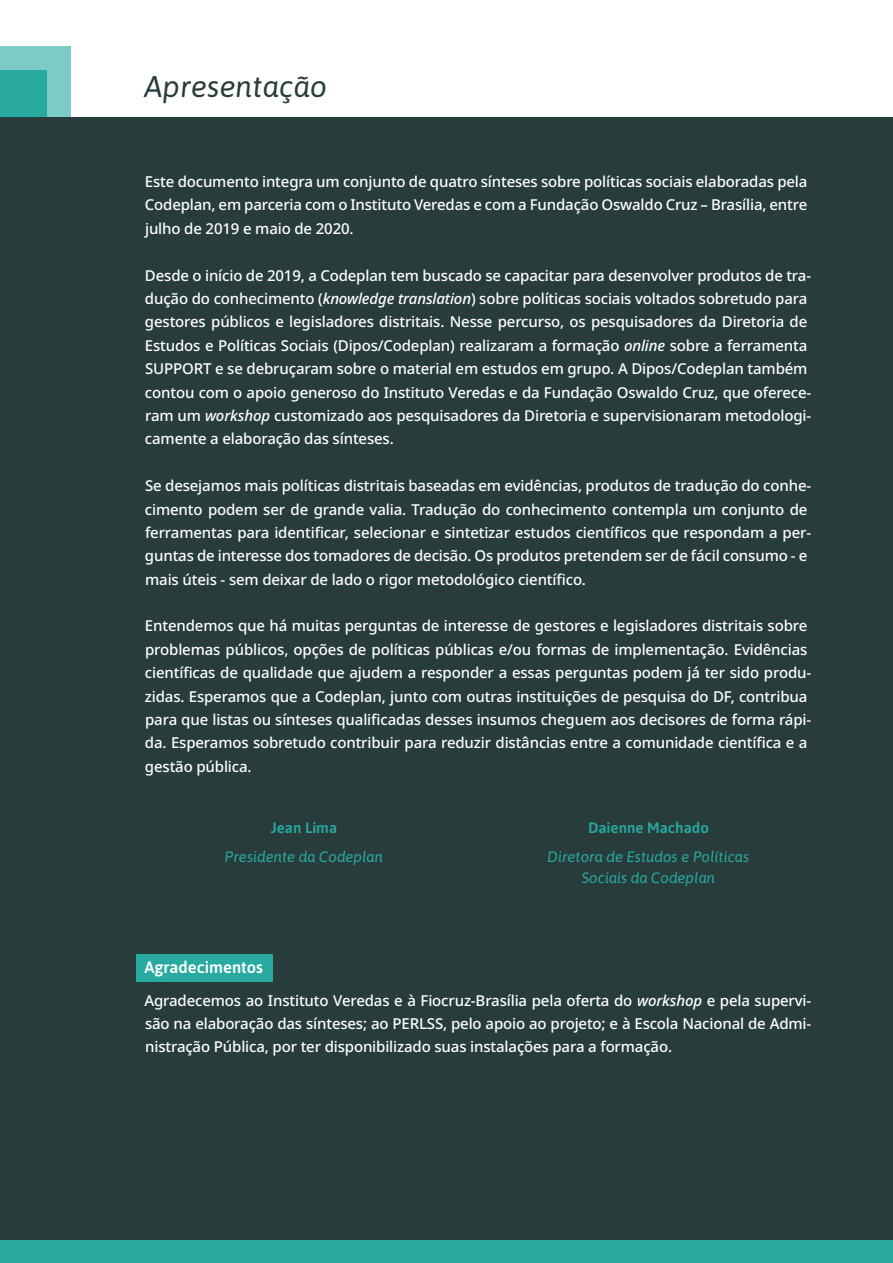
<style>
.page{position:relative;width:893px;height:1263px;background:#fff}
.page>*{position:absolute;margin:0;border:0;box-sizing:border-box;transform-origin:0 0}
.t1{font:italic 30px "Asap";color:#283c3c}
.t2{font:600 16.5px "Asap";color:#fff}
.t3{font:500 15px/23.4px "Noto Sans";letter-spacing:-.01em;color:#fff}
.t4{font:italic 15px/21px "Asap";color:#28aaa0;text-align:center}
.t5{font:600 15px "Asap";color:#28aaa0}
.s1{font-style:italic}
</style>
<div class="page">
<div style="left:0;top:1239px;width:893px;height:24px;background:#28aaa0"></div>
<div style="left:0;top:117px;width:893px;height:1122px;background:#283c3c"></div>
<div style="left:0;top:47px;width:70px;height:70px;background:#7dcbc5"></div>
<div style="left:0;top:70px;width:47px;height:47px;background:#28aaa0"></div>
<div style="left:136px;top:954px;width:137px;height:27px;background:#28aaa0"></div>
<h1 class="t1" style="left:145px;top:66px;width:184px">Apresentação</h1>
<p class="t3" style="left:145px;top:170px;width:664px;text-align:justify">Este documento integra um conjunto de quatro sínteses sobre políticas sociais elaboradas pela Codeplan, em parceria com o Instituto Veredas e com a Fundação Oswaldo Cruz – Brasília, entre julho de 2019 e maio de 2020.</p>
<p class="t3" style="left:145px;top:264px;width:668px">Desde o início de 2019, a Codeplan tem buscado se capacitar para desenvolver produtos de tra&shy;dução do conhecimento (<span class="s1">knowledge translation</span>) sobre políticas sociais voltados sobretudo para gestores públicos e legisladores distritais. Nesse percurso, os pesquisadores da Diretoria de Estudos e Políticas Sociais (Dipos/Codeplan) realizaram a formação <span class="s1">online</span> sobre a ferramenta SUPPORT e se debruçaram sobre o material em estudos em grupo. A Dipos/Codeplan também contou com o apoio generoso do Instituto Veredas e da Fundação Oswaldo Cruz, que oferece&shy;ram um <span class="s1">workshop</span> customizado aos pesquisadores da Diretoria e supervisionaram metodologi&shy;camente a elaboração das sínteses.</p>
<p class="t3" style="left:145px;top:474px;width:668px">Se desejamos mais políticas distritais baseadas em evidências, produtos de tradução do conhe&shy;cimento podem ser de grande valia. Tradução do conhecimento contempla um conjunto de ferramentas para identificar, selecionar e sintetizar estudos científicos que respondam a per&shy;guntas de interesse dos tomadores de decisão. Os produtos pretendem ser de fácil consumo - e mais úteis - sem deixar de lado o rigor metodológico científico.</p>
<p class="t3" style="left:145px;top:615px;width:668px">Entendemos que há muitas perguntas de interesse de gestores e legisladores distritais sobre problemas públicos, opções de políticas públicas e/ou formas de implementação. Evidências científicas de qualidade que ajudem a responder a essas perguntas podem já ter sido produ&shy;zidas. Esperamos que a Codeplan, junto com outras instituições de pesquisa do DF, contribua para que listas ou sínteses qualificadas desses insumos cheguem aos decisores de forma rápi&shy;da. Esperamos sobretudo contribuir para reduzir distâncias entre a comunidade científica e a gestão pública.</p>
<p class="t5" style="left:271px;top:817px;width:68px">Jean Lima</p>
<p class="t4" style="left:225px;top:846px;width:160px">Presidente da Codeplan</p>
<p class="t5" style="left:588px;top:817px;width:122px">Daienne Machado</p>
<p class="t4" style="left:548px;top:846px;width:203px">Diretora de Estudos e Políticas<br>Sociais da Codeplan</p>
<p class="t2" style="left:144px;top:956px;width:120px">Agradecimentos</p>
<p class="t3" style="left:144px;top:989px;width:668px;text-align:justify">Agradecemos ao Instituto Veredas e à Fiocruz-Brasília pela oferta do <span class="s1">workshop</span> e pela supervi&shy;são na elaboração das sínteses; ao PERLSS, pelo apoio ao projeto; e à Escola Nacional de Admi&shy;nistração Pública, por ter disponibilizado suas instalações para a formação.</p>
</div>
